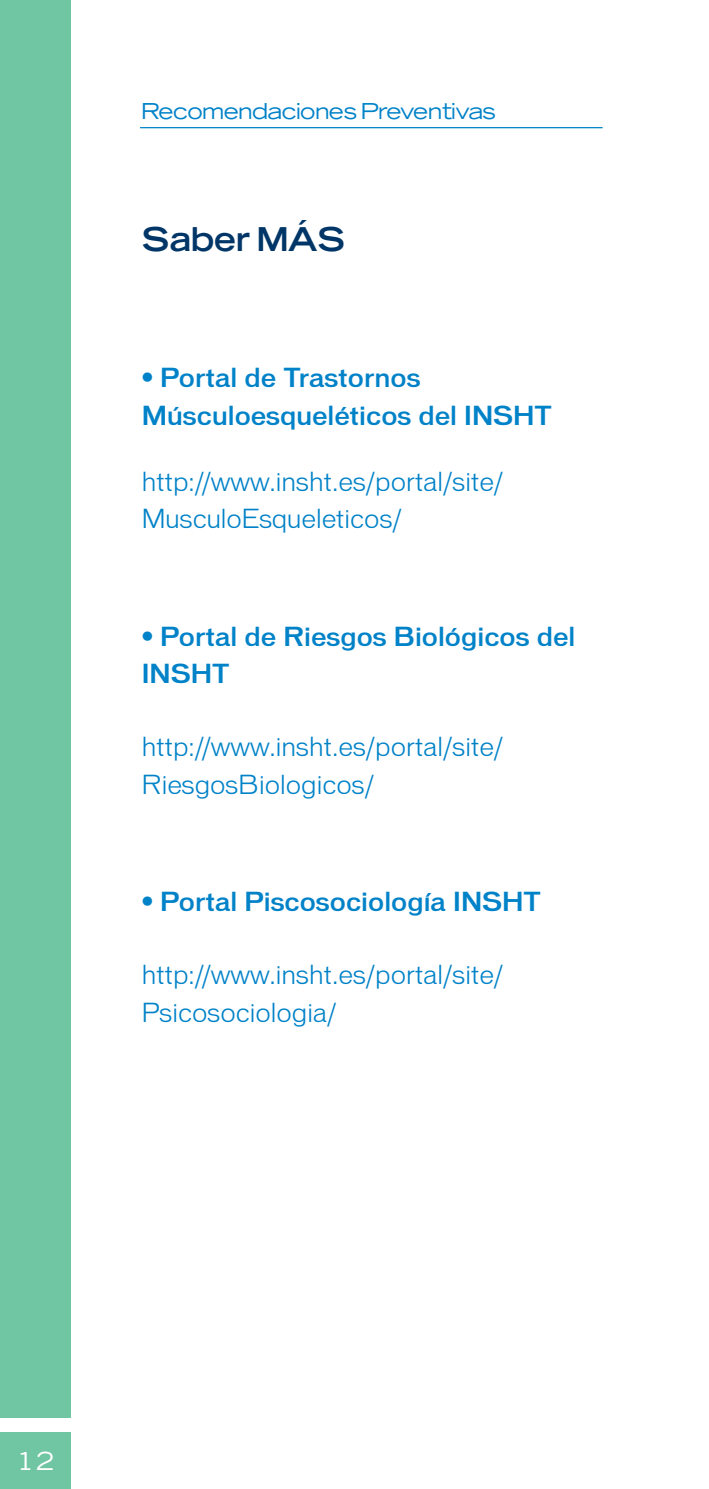
<style>
.page{position:relative;width:709px;height:1489px;background:#fff}
.page>*{position:absolute;margin:0;border:0;box-sizing:border-box;transform-origin:0 0}
.t1{font:700 expanded 30px "OPTI Tomaso";color:#003667}
.t2{font:100 25px/37.5px "Vonnes";color:#0082c8}
.t3{font:500 25px/37.5px "Vonnes";color:#0082c8}
.t4{font:expanded 22.5px "OPTI Tomaso";color:#fff}
.t5{font:expanded 20px "OPTI Tomaso";letter-spacing:.005em;color:#0082c8}
</style>
<div class="page">
<div style="left:0;top:1432px;width:71px;height:56px;background:#70c6a2"></div>
<div style="left:0;top:0;width:71px;height:1417px;background:#70c6a2"></div>
<hr style="left:140px;top:127px;width:462px;height:1px;background:#0082c8">
<p class="t5" style="left:142px;top:97px;width:355px">Recomendaciones Preventivas</p>
<p class="t1" style="left:142px;top:215px;width:205px">Saber MÁS</p>
<p class="t3" style="left:142px;top:359px;width:412px">• Portal de Trastornos<br>Músculoesqueléticos del INSHT</p>
<p class="t2" style="left:142px;top:462px;width:363px">http://www.insht.es/portal/site/<br>MusculoEsqueleticos/</p>
<p class="t3" style="left:142px;top:617px;width:435px">• Portal de Riesgos Biológicos del<br>INSHT</p>
<p class="t2" style="left:142px;top:728px;width:363px">http://www.insht.es/portal/site/<br>RiesgosBiologicos/</p>
<p class="t3" style="left:142px;top:883px;width:401px">• Portal Piscosociología INSHT</p>
<p class="t2" style="left:142px;top:956px;width:363px">http://www.insht.es/portal/site/<br>Psicosociologia/</p>
<p class="t4" style="left:16px;top:1444px;width:40px">12</p>
</div>
